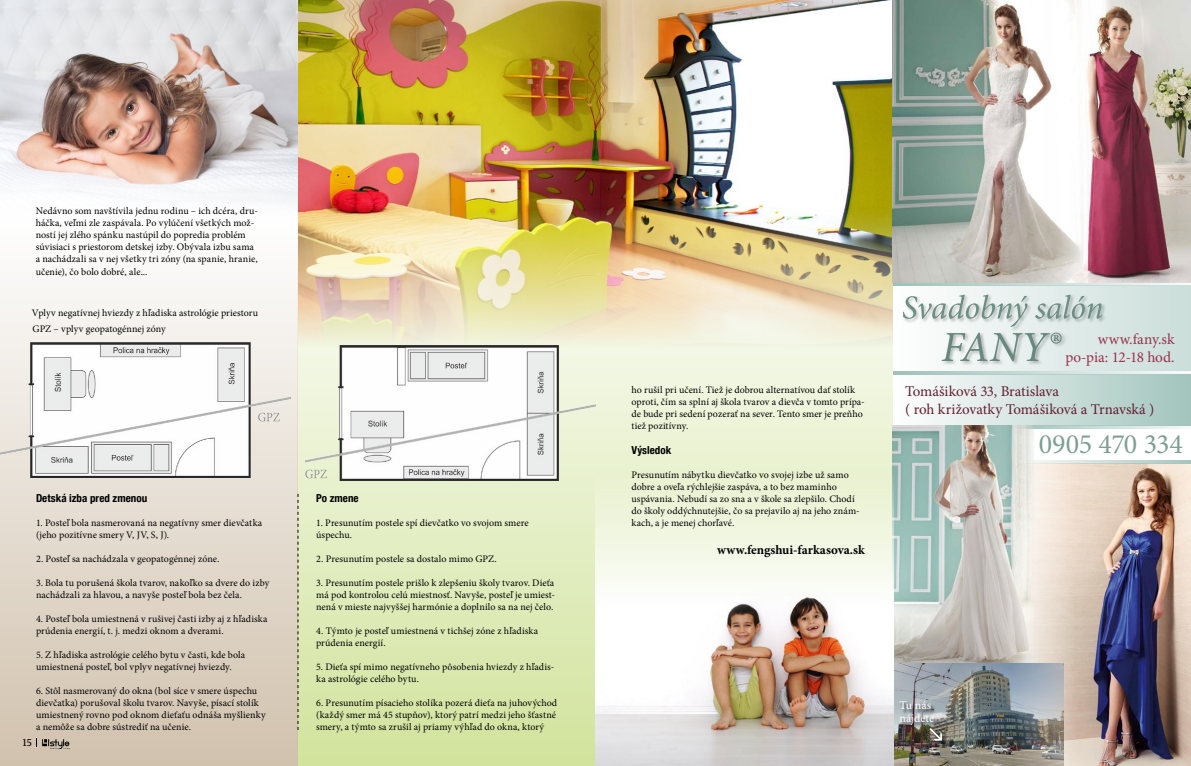
<style>
.page{position:relative;width:1191px;height:766px;background:#fff}
.page>*{position:absolute;margin:0;border:0;box-sizing:border-box;transform-origin:0 0}
.t1{font:28px "Minion Pro";letter-spacing:-.01em;color:#7e9f94}
.t2{font:15.2px/18.2px "Minion Pro";letter-spacing:-.005em;color:#98324d;text-align:right}
.t3{font:14.9px/17.9px "Minion Pro";letter-spacing:-.005em;color:#621f31}
.t4{font:700 13px "Minion Pro";letter-spacing:-.005em;color:#000}
.t5{font:12px/13px "Minion Pro";letter-spacing:-.005em;color:#fff}
.t6{font:700 condensed 11px "Helvetica Neue LT Com";letter-spacing:.005em;color:#000}
.t7{font:10px/12px "Minion Pro";letter-spacing:.005em;color:#000}
.t8{font:10px "Guardian Egyp";color:#000}
</style>
<div class="page">
<img style="left:0;top:0;width:298px;height:202px">
<svg style="left:298px;top:282px;width:595px;height:483px"></svg>
<img style="left:298px;top:0;width:594px;height:348px">
<div style="left:0;top:220px;width:298px;height:545px;background:linear-gradient(to bottom,#fefefe,#d1c2ad)"></div>
<img style="left:1063px;top:463px;width:128px;height:302px">
<div style="left:892px;top:374px;width:299px;height:51px;background:linear-gradient(to right,#fff,#a2c4bd)"></div>
<div style="left:892px;top:286px;width:299px;height:85px;background:linear-gradient(to right,#fefefe,#cbdeda)"></div>
<hr style="left:1011px;top:460px;width:180px;height:3px;background:#9bc0b8">
<hr style="left:893px;top:371px;width:298px;height:3px;background:#9bc0b8">
<svg style="left:893px;top:282px;width:298px;height:4px"></svg>
<svg style="left:1073px;top:425px;width:118px;height:4px"></svg>
<img style="left:1115px;top:0;width:76px;height:282px">
<svg style="left:36px;top:738px;width:33px;height:11px"></svg>
<svg style="left:298px;top:494px;width:1px;height:235px"></svg>
<img style="left:892px;top:425px;width:181px;height:238px">
<img style="left:892px;top:0;width:223px;height:282px">
<div style="left:941px;top:332px;width:125px;height:34px;background:#000;opacity:.26"></div>
<div style="left:902px;top:294px;width:204px;height:37px;background:#000;opacity:.24"></div>
<svg style="left:903px;top:294px;width:199px;height:67px"></svg>
<img style="left:893px;top:663px;width:170px;height:102px">
<div style="left:929px;top:727px;width:17px;height:18px;background:#000;opacity:.75"></div>
<svg style="left:929px;top:727px;width:13px;height:13px"></svg>
<div style="left:899px;top:700px;width:39px;height:30px;background:#000;opacity:.75"></div>
<img style="left:0;top:342px;width:290px;height:136px">
<svg style="left:258px;top:412px;width:22px;height:9px"></svg>
<img style="left:595px;top:469px;width:298px;height:296px">
<img style="left:305px;top:345px;width:290px;height:135px">
<svg style="left:305px;top:469px;width:22px;height:9px"></svg>
<p class="t7" style="left:36px;top:204px;width:224px">Nedávno som navštívila jednu rodinu – ich dcéra, dru&shy;háčka, veľmi zle zaspávala. Po vylúčení všetkých mož&shy;ností jej zlého spánku nastúpil do popredia problém súvisiaci s priestorom detskej izby. Obývala izbu sama a nachádzali sa v nej všetky tri zóny (na spanie, hranie,</p>
<p class="t7" style="left:36px;top:266px;width:113px">učenie), čo bolo dobré, ale...</p>
<p class="t7" style="left:32px;top:304px;width:228px;line-height:16.2px">Vplyv negatívnej hviezdy z hľadiska astrológie priestoru<br>GPZ – vplyv geopatogénnej zóny</p>
<p class="t6" style="left:36px;top:491px;width:113px">Detská izba pred zmenou</p>
<p class="t7" style="left:36px;top:516px;width:228px">1. Posteľ bola nasmerovaná na negatívny smer dievčatka (jeho pozitívne smery V, JV, S, J).</p>
<p class="t7" style="left:36px;top:552px;width:185px">2. Posteľ sa nachádzala v geopatogénnej zóne.</p>
<p class="t7" style="left:36px;top:576px;width:235px">3. Bola tu porušená škola tvarov, nakoľko sa dvere do izby nachádzali za hlavou, a navyše posteľ bola bez čela.</p>
<p class="t7" style="left:36px;top:612px;width:233px">4. Posteľ bola umiestnená v rušivej časti izby aj z hľadiska prúdenia energií, t. j. medzi oknom a dverami.</p>
<p class="t7" style="left:36px;top:648px;width:211px">5. Z hľadiska astrológie celého bytu v časti, kde bola umiestnená posteľ, bol vplyv negatívnej hviezdy.</p>
<p class="t7" style="left:36px;top:684px;width:231px">6. Stôl nasmerovaný do okna (bol síce v smere úspechu dievčatka) porušoval školu tvarov. Navyše, písací stolík umiestnený rovno pod oknom dieťaťu odnáša myšlienky a nemôže sa dobre sústrediť na učenie.</p>
<p class="t8" style="left:23px;top:735px;width:10px">15</p>
<p class="t6" style="left:316px;top:491px;width:44px">Po zmene</p>
<p class="t7" style="left:316px;top:516px;width:214px">1. Presunutím postele spí dievčatko vo svojom smere úspechu.</p>
<p class="t7" style="left:316px;top:552px;width:182px">2. Presunutím postele sa dostalo mimo GPZ.</p>
<p class="t7" style="left:316px;top:576px;width:240px;text-align:justify">3. Presunutím postele prišlo k zlepšeniu školy tvarov. Dieťa má pod kontrolou celú miestnosť. Navyše, posteľ je umiest&shy;nená v mieste najvyššej harmónie a doplnilo sa na nej čelo.</p>
<p class="t7" style="left:316px;top:624px;width:223px">4. Týmto je posteľ umiestnená v tichšej zóne z hľadiska prúdenia energií.</p>
<p class="t7" style="left:316px;top:660px;width:240px">5. Dieťa spí mimo negatívneho pôsobenia hviezdy z hľadis&shy;ka astrológie celého bytu.</p>
<p class="t7" style="left:316px;top:696px;width:242px">6. Presunutím písacieho stolíka pozerá dieťa na juhovýchod (každý smer má 45 stupňov), ktorý patrí medzi jeho šťastné smery, a týmto sa zrušil aj priamy výhľad do okna, ktorý</p>
<p class="t7" style="left:631px;top:383px;width:235px">ho rušil pri učení. Tiež je dobrou alternatívou dať stolík oproti, čím sa splní aj škola tvarov a dievča v tomto prípa&shy;de bude pri sedení pozerať na sever. Tento smer je preňho tiež pozitívny.</p>
<p class="t6" style="left:631px;top:443px;width:41px">Výsledok</p>
<p class="t7" style="left:631px;top:469px;width:230px">Presunutím nábytku dievčatko vo svojej izbe už samo dobre a oveľa rýchlejšie zaspáva, a to bez maminho uspávania. Nebudí sa zo sna a v škole sa zlepšilo. Chodí do školy oddýchnutejšie, čo sa prejavilo aj na jeho znám&shy;kach, a je menej chorľavé.</p>
<h3 class="t4" style="left:717px;top:540px;width:149px">www.fengshui-farkasova.sk</h3>
<h2 class="t2" style="left:1065px;top:329px;width:111px">www.fany.sk po-pia: 12-18 hod.</h2>
<h3 class="t3" style="left:905px;top:382px;width:251px">Tomášiková 33, Bratislava<br>( roh križovatky Tomášiková a Trnavská )</h3>
<h1 class="t1" style="left:1038px;top:425px;width:146px">0905 470 334</h1>
<p class="t5" style="left:899px;top:699px;width:36px">Tu nás nájdete</p>
</div>
